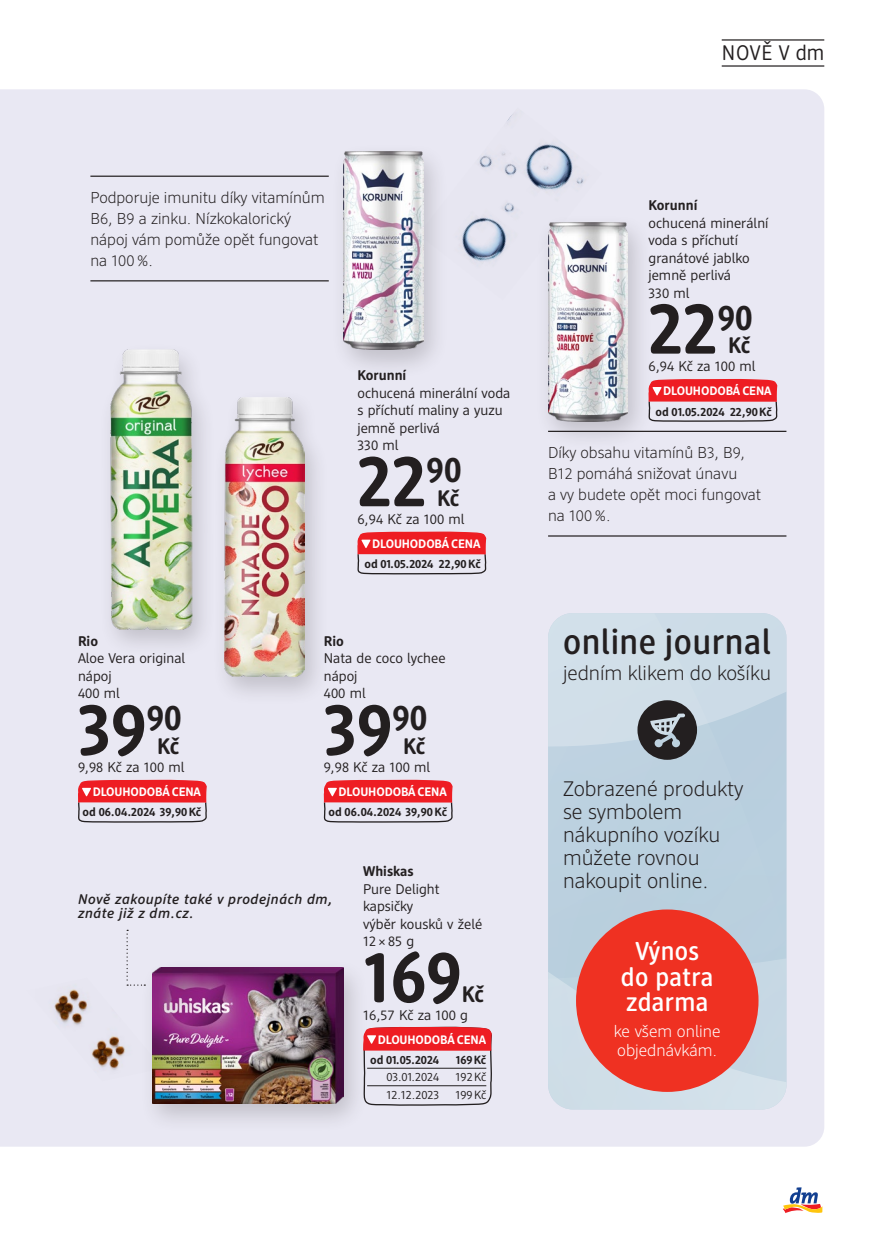
<style>
.page{position:relative;width:869px;height:1241px;background:#fff}
.page>*{position:absolute;margin:0;border:0;box-sizing:border-box;transform-origin:0 0}
.t1{font:700 72.8px "DM Brand";color:#231f20}
.t2{font:500 35px "DM Brand";letter-spacing:.015em;color:#231f20}
.t3{font:500 25.72px/25.7px "DM Brand";letter-spacing:.015em;color:#fff;text-align:center}
.t4{font:700 22.4px "DM Brand";letter-spacing:-.02em;color:#231f20}
.t5{font:300 21px/23.1px "DM Support";color:#231f20}
.t6{font:21px "DM Brand";letter-spacing:.03em;color:#231f20}
.t7{font:300 20.12px "DM Support";color:#231f20}
.t8{font:300 16.45px/18.4px "DM Support";color:#fff}
.t9{font:300 15.75px/21px "DM Support";color:#231f20}
.t10{font:14px/17.5px "DM Support";color:#231f20}
.t11{font:italic 500 14px/14px "DM Support";letter-spacing:.04em;color:#231f20}
.t12{font:700 14px "DM Support";color:#231f20}
.t13{font:700 12.25px "DM Support";letter-spacing:-.01em;color:#fff}
.t14{font:700 11.9px "DM Support";letter-spacing:-.005em;color:#231f20}
.t15{font:11.9px "DM Support";letter-spacing:-.005em;color:#231f20}
</style>
<div class="page">
<div style="left:0;top:89px;width:823px;height:1057px;background:#e9e8f3"></div>
<img style="left:418px;top:107px;width:183px;height:193px">
<svg style="left:783px;top:1187px;width:40px;height:26px"></svg>
<div style="left:140px;top:958px;width:228px;height:175px;background:#231f20;opacity:.2"></div>
<img style="left:153px;top:967px;width:190px;height:135px">
<svg style="left:126px;top:929px;width:19px;height:48px"></svg>
<svg style="left:362px;top:1025px;width:130px;height:81px;background:#dfa4ad"></svg>
<img style="left:27px;top:977px;width:135px;height:103px">
<div style="left:98px;top:341px;width:119px;height:317px;background:#231f20;opacity:.2"></div>
<img style="left:111px;top:350px;width:81px;height:279px">
<svg style="left:77px;top:779px;width:131px;height:44px;background:#e47e86"></svg>
<div style="left:211px;top:389px;width:119px;height:318px;background:#231f20;opacity:.2"></div>
<img style="left:224px;top:397px;width:81px;height:280px">
<svg style="left:323px;top:779px;width:130px;height:44px;background:#e47d85"></svg>
<div style="left:330px;top:143px;width:118px;height:237px;background:#231f20;opacity:.2"></div>
<img style="left:343px;top:151px;width:80px;height:199px">
<hr style="left:90px;top:280px;width:238px;height:1px;background:#231f20">
<hr style="left:90px;top:175px;width:238px;height:2px;background:#231f20">
<svg style="left:356px;top:531px;width:131px;height:44px;background:#e47e86"></svg>
<div style="left:535px;top:214px;width:117px;height:237px;background:#231f20;opacity:.2"></div>
<img style="left:548px;top:222px;width:79px;height:199px">
<hr style="left:548px;top:535px;width:238px;height:1px;background:#231f20">
<hr style="left:548px;top:430px;width:238px;height:2px;background:#231f20">
<svg style="left:647px;top:378px;width:130px;height:44px;background:#e47d85"></svg>
<hr style="left:721px;top:39px;width:102px;height:2px;background:#231f20">
<hr style="left:721px;top:65px;width:102px;height:2px;background:#231f20">
<svg style="left:548px;top:613px;width:238px;height:496px;background:#c3d5e2"></svg>
<svg style="left:637px;top:700px;width:59px;height:59px;background:#5c5f63"></svg>
<div style="left:575px;top:909px;width:183px;height:182px;background:#ef3122;border-radius:50%"></div>
<h3 class="t6" style="left:721px;top:40px;width:104px">NOVĚ V dm</h3>
<p class="t9" style="left:90px;top:186px;width:236px">Podporuje imunitu díky vitamínům<br>B6, B9 a zinku. Nízkokalorický nápoj vám pomůže opět fungovat na 100 %.</p>
<p class="t12" style="left:357px;top:366px;width:50px">Korunní</p>
<p class="t10" style="left:357px;top:383px;width:154px">ochucená minerální voda s příchutí maliny a yuzu jemně perlivá<br>330 ml</p>
<h1 class="t1" style="left:357px;top:435px;width:105px">22<sup>90</sup></h1>
<p class="t10" style="left:357px;top:509px;width:108px">6,94 Kč za 100 ml</p>
<p class="t13" style="left:372px;top:536px;width:110px">DLOUHODOBÁ CENA</p>
<p class="t14" style="left:364px;top:556px;width:118px">od 01.05.2024 22,90Kč</p>
<h3 class="t4" style="left:437px;top:484px;width:24px">Kč</h3>
<p class="t12" style="left:78px;top:632px;width:22px">Rio</p>
<p class="t10" style="left:78px;top:649px;width:109px">Aloe Vera original nápoj<br>400 ml</p>
<h1 class="t1" style="left:78px;top:683px;width:105px">39<sup>90</sup></h1>
<p class="t10" style="left:78px;top:757px;width:108px">9,98 Kč za 100 ml</p>
<p class="t13" style="left:93px;top:784px;width:110px">DLOUHODOBÁ CENA</p>
<p class="t14" style="left:83px;top:804px;width:120px">od 06.04.2024 39,90Kč</p>
<h3 class="t4" style="left:157px;top:732px;width:24px">Kč</h3>
<p class="t12" style="left:324px;top:632px;width:22px">Rio</p>
<p class="t10" style="left:324px;top:649px;width:123px">Nata de coco lychee nápoj<br>400 ml</p>
<h1 class="t1" style="left:324px;top:683px;width:105px">39<sup>90</sup></h1>
<p class="t10" style="left:324px;top:757px;width:108px">9,98 Kč za 100 ml</p>
<p class="t13" style="left:338px;top:784px;width:110px">DLOUHODOBÁ CENA</p>
<p class="t14" style="left:328px;top:804px;width:120px">od 06.04.2024 39,90Kč</p>
<h3 class="t4" style="left:403px;top:732px;width:24px">Kč</h3>
<p class="t11" style="left:78px;top:891px;width:256px">Nově zakoupíte také v prodejnách dm, znáte již z dm.cz.</p>
<p class="t12" style="left:363px;top:862px;width:52px">Whiskas</p>
<p class="t10" style="left:363px;top:879px;width:120px">Pure Delight kapsičky<br>výběr kousků v želé<br>12×85 g</p>
<h1 class="t1" style="left:363px;top:930px;width:100px">169</h1>
<h3 class="t4" style="left:461px;top:980px;width:24px">Kč</h3>
<p class="t10" style="left:363px;top:1005px;width:106px">16,57 Kč za 100 g</p>
<p class="t13" style="left:377px;top:1031px;width:110px">DLOUHODOBÁ CENA</p>
<p class="t14" style="left:370px;top:1051px;width:70px">od 01.05.2024</p>
<p class="t14" style="left:455px;top:1051px;width:32px">169Kč</p>
<p class="t15" style="left:386px;top:1069px;width:54px">03.01.2024</p>
<p class="t15" style="left:455px;top:1069px;width:32px">192Kč</p>
<p class="t15" style="left:386px;top:1087px;width:54px">12.12.2023</p>
<p class="t15" style="left:455px;top:1087px;width:32px">199Kč</p>
<p class="t12" style="left:648px;top:196px;width:50px">Korunní</p>
<p class="t10" style="left:648px;top:213px;width:121px">ochucená minerální voda s příchutí granátové jablko jemně perlivá<br>330 ml</p>
<h1 class="t1" style="left:648px;top:282px;width:105px">22<sup>90</sup></h1>
<p class="t10" style="left:648px;top:357px;width:108px">6,94 Kč za 100 ml</p>
<p class="t13" style="left:663px;top:383px;width:110px">DLOUHODOBÁ CENA</p>
<p class="t14" style="left:655px;top:404px;width:118px">od 01.05.2024 22,90Kč</p>
<h3 class="t4" style="left:727px;top:331px;width:24px">Kč</h3>
<p class="t9" style="left:548px;top:441px;width:214px">Díky obsahu vitamínů B3, B9,<br>B12 pomáhá snižovat únavu<br>a vy budete opět moci fungovat na 100 %.</p>
<h2 class="t2" style="left:562px;top:620px;width:209px">online journal</h2>
<h3 class="t7" style="left:562px;top:659px;width:209px">jedním klikem do košíku</h3>
<h3 class="t5" style="left:562px;top:776px;width:182px">Zobrazené produkty se symbolem nákupního vozíku můžete rovnou nakoupit online.</h3>
<h3 class="t3" style="left:620px;top:937px;width:94px">Výnos do patra zdarma</h3>
<p class="t8" style="left:613px;top:1021px;width:108px">ke všem online objednávkám.</p>
</div>
